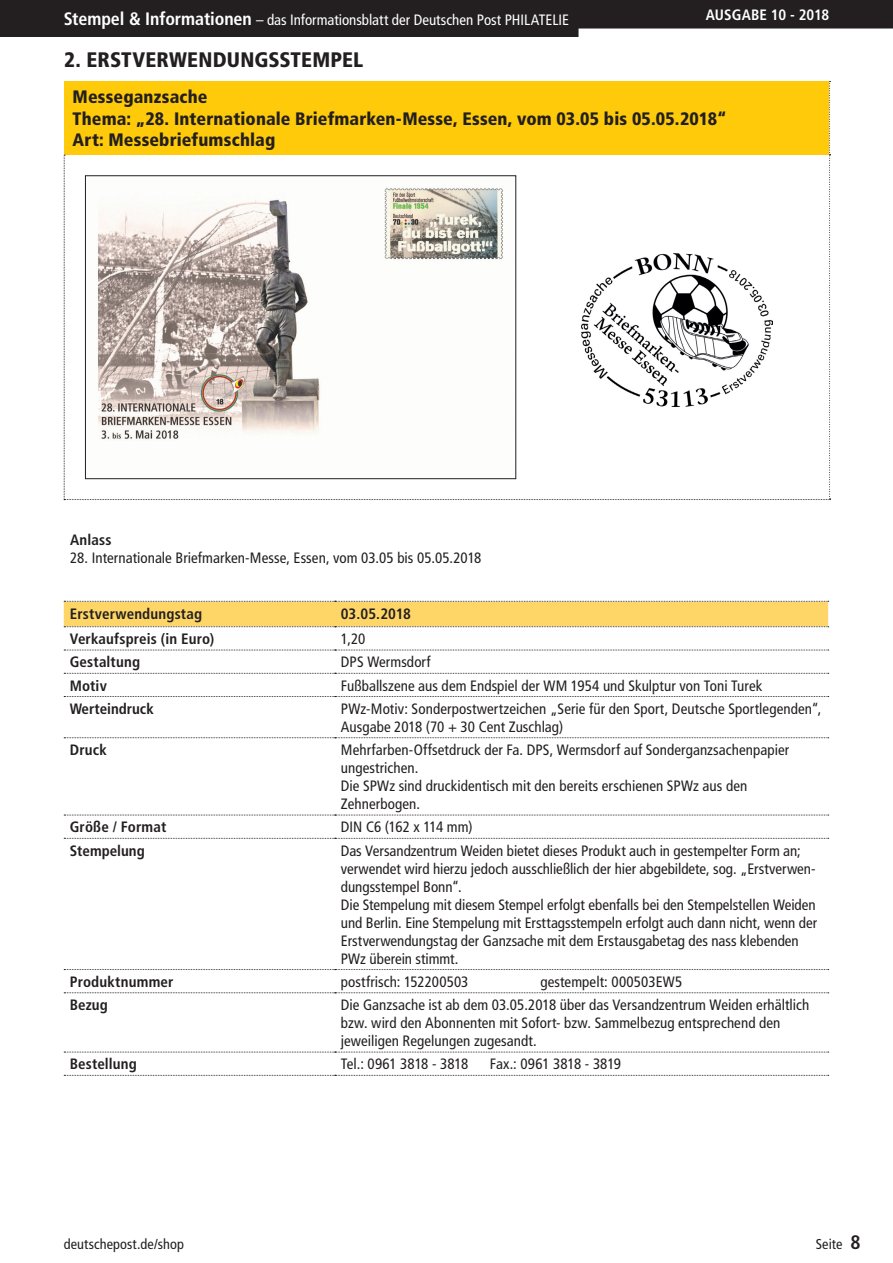
<style>
.page{position:relative;width:893px;height:1263px;background:#fff}
.page>*{position:absolute;margin:0;border:0;box-sizing:border-box;transform-origin:0 0}
.t1{font:900 condensed 21px "Frutiger LT Std";letter-spacing:.01em;color:#231f20}
.t2{font:900 condensed 18px/21.6px "Frutiger LT Std";letter-spacing:.005em;color:#231f20}
.t3{font:condensed 15px/18px "Frutiger LT Std";color:#231f20}
.t4{font:700 condensed 15px "Frutiger LT Std";letter-spacing:.01em;color:#231f20}
.t5{font:condensed 15px "Frutiger LT Std";color:#fff}
.t6{font:700 condensed 15px "Frutiger LT Std";color:#fff}
.t7{font:condensed 14.25px "Frutiger LT Std";letter-spacing:.005em;color:#231f20}
.s1{font-weight:700;font-size:18px}
.s2{font-weight:700;font-size:19.5px}
</style>
<div class="page">
<svg style="left:0;top:0;width:893px;height:37px;background:#343131"></svg>
<svg style="left:64px;top:81px;width:767px;height:419px"></svg>
<img style="left:581px;top:253px;width:192px;height:153px">
<svg style="left:64px;top:601px;width:765px;height:26px;background:#f7d26a"></svg>
<svg style="left:64px;top:650px;width:765px;height:1px"></svg>
<svg style="left:64px;top:673px;width:765px;height:1px"></svg>
<svg style="left:64px;top:696px;width:765px;height:1px"></svg>
<svg style="left:64px;top:737px;width:765px;height:1px"></svg>
<svg style="left:64px;top:815px;width:765px;height:1px"></svg>
<svg style="left:64px;top:838px;width:765px;height:1px"></svg>
<svg style="left:64px;top:969px;width:765px;height:1px"></svg>
<svg style="left:64px;top:992px;width:765px;height:1px"></svg>
<svg style="left:64px;top:1052px;width:765px;height:1px"></svg>
<svg style="left:64px;top:1075px;width:765px;height:1px"></svg>
<img style="left:87px;top:177px;width:427px;height:300px">
<div style="left:85px;top:175px;width:431px;height:304px;border:1px solid #231f20"></div>
<p class="t5" style="left:64px;top:11px;width:507px"><span class="s1">Stempel &amp; Informationen</span> – das Informationsblatt der Deutschen Post PHILATELIE</p>
<p class="t6" style="left:706px;top:5px;width:125px">AUSGABE 10 - 2018</p>
<h1 class="t1" style="left:64px;top:47px;width:301px">2. ERSTVERWENDUNGSSTEMPEL</h1>
<p class="t2" style="left:73px;top:86px;width:655px">Messeganzsache<br>Thema: „28. Internationale Briefmarken-Messe, Essen, vom 03.05 bis 05.05.2018“<br>Art: Messebriefumschlag</p>
<p class="t4" style="left:70px;top:531px;width:43px">Anlass</p>
<p class="t3" style="left:70px;top:549px;width:413px">28. Internationale Briefmarken-Messe, Essen, vom 03.05 bis 05.05.2018</p>
<p class="t4" style="left:70px;top:604px;width:134px">Erstverwendungstag</p>
<p class="t4" style="left:341px;top:604px;width:71px">03.05.2018</p>
<p class="t4" style="left:70px;top:630px;width:146px">Verkaufspreis (in Euro)</p>
<p class="t3" style="left:341px;top:630px;width:26px">1,20</p>
<p class="t4" style="left:70px;top:653px;width:72px">Gestaltung</p>
<p class="t3" style="left:341px;top:653px;width:91px">DPS Wermsdorf</p>
<p class="t4" style="left:70px;top:676px;width:39px">Motiv</p>
<p class="t3" style="left:341px;top:676px;width:423px">Fußballszene aus dem Endspiel der WM 1954 und Skulptur von Toni Turek</p>
<p class="t4" style="left:70px;top:700px;width:86px">Werteindruck</p>
<p class="t3" style="left:341px;top:700px;width:482px">PWz-Motiv: Sonderpostwertzeichen „Serie für den Sport, Deutsche Sportlegenden“,<br>Ausgabe 2018 (70 + 30 Cent Zuschlag)</p>
<p class="t4" style="left:70px;top:741px;width:39px">Druck</p>
<p class="t3" style="left:341px;top:741px;width:450px">Mehrfarben-Offsetdruck der Fa. DPS, Wermsdorf auf Sonderganzsachenpapier ungestrichen.<br>Die SPWz sind druckidentisch mit den bereits erschienen SPWz aus den Zehnerbogen.</p>
<p class="t4" style="left:70px;top:818px;width:98px">Größe / Format</p>
<p class="t3" style="left:341px;top:818px;width:133px">DIN C6 (162 x 114 mm)</p>
<p class="t4" style="left:70px;top:841px;width:77px">Stempelung</p>
<p class="t3" style="left:341px;top:841px;width:478px">Das Versandzentrum Weiden bietet dieses Produkt auch in gestempelter Form an; verwendet wird hierzu jedoch ausschließlich der hier abgebildete, sog. „Erstverwen&shy;dungsstempel Bonn“.<br>Die Stempelung mit diesem Stempel erfolgt ebenfalls bei den Stempelstellen Weiden und Berlin. Eine Stempelung mit Ersttagsstempeln erfolgt auch dann nicht, wenn der Erstverwendungstag der Ganzsache mit dem Erstausgabetag des nass klebenden PWz überein stimmt.</p>
<p class="t4" style="left:70px;top:973px;width:105px">Produktnummer</p>
<p class="t3" style="left:341px;top:973px;width:129px">postfrisch: 152200503</p>
<p class="t3" style="left:540px;top:973px;width:143px">gestempelt: 000503EW5</p>
<p class="t4" style="left:70px;top:996px;width:40px">Bezug</p>
<p class="t3" style="left:341px;top:996px;width:470px">Die Ganzsache ist ab dem 03.05.2018 über das Versandzentrum Weiden erhältlich bzw. wird den Abonnenten mit Sofort- bzw. Sammelbezug entsprechend den jeweiligen Regelungen zugesandt.</p>
<p class="t4" style="left:70px;top:1055px;width:69px">Bestellung</p>
<p class="t3" style="left:341px;top:1055px;width:129px">Tel.: 0961 3818 - 3818</p>
<p class="t3" style="left:490px;top:1055px;width:133px">Fax.: 0961 3818 - 3819</p>
<p class="t7" style="left:64px;top:1235px;width:122px">deutschepost.de/shop</p>
<p class="t7" style="left:816px;top:1235px;width:46px">Seite <span class="s2">8</span></p>
</div>
